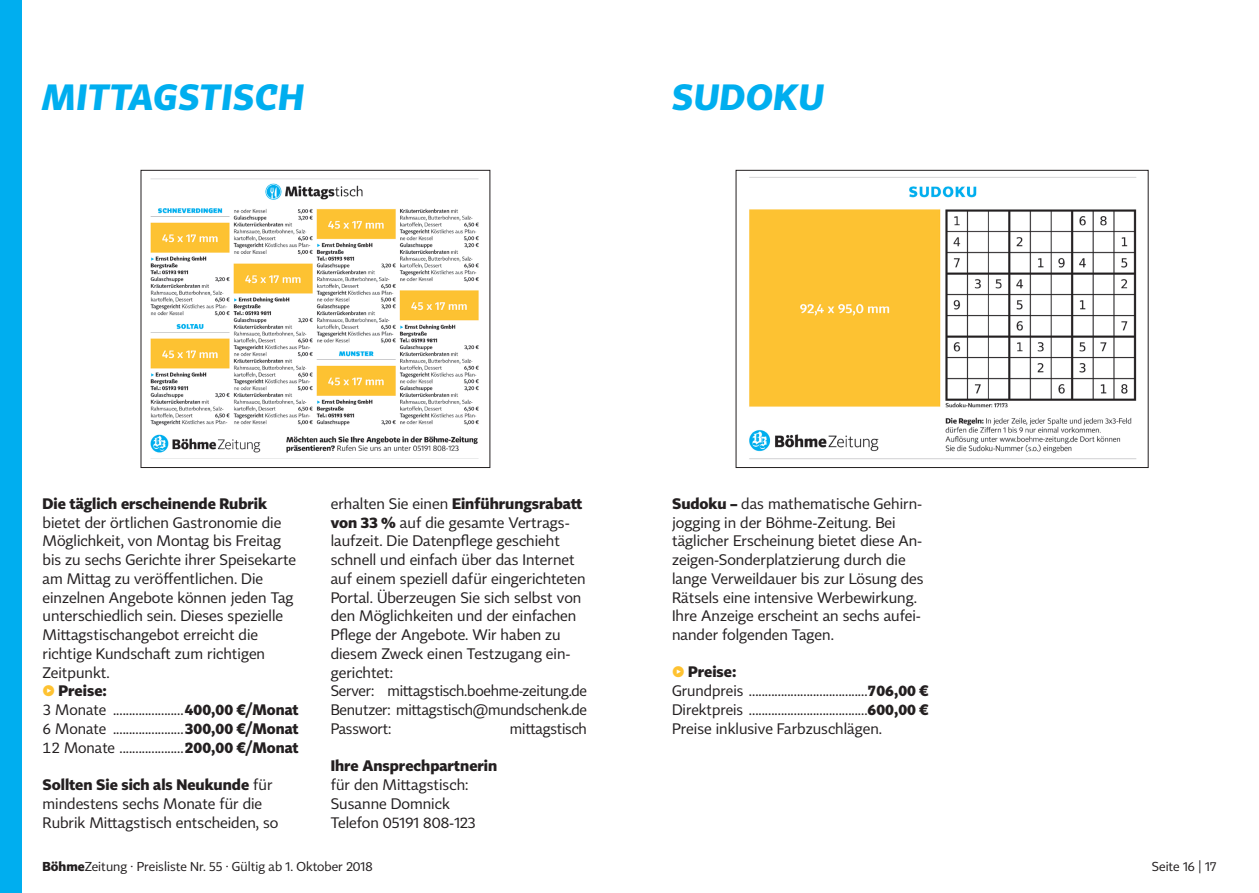
<style>
.page{position:relative;width:1259px;height:893px;background:#fff}
.page>*{position:absolute;margin:0;border:0;box-sizing:border-box;transform-origin:0 0}
.t1{font:italic 700 36px "Tabac Sans";letter-spacing:.03em;color:#00aeef}
.t2{font:15px/18.8px "Tabac Sans";color:#231f20}
.t3{font:700 15px "Tabac Sans";color:#231f20}
.t4{font:12.75px "Tabac Sans";color:#231f20}
.s1{font-weight:700}
</style>
<div class="page">
<div style="left:0;top:0;width:21px;height:893px;background:#00aeef"></div>
<img style="left:150px;top:178px;width:329px;height:281px">
<div style="left:141px;top:170px;width:349px;height:298px;border:1px solid #231f20"></div>
<img style="left:749px;top:177px;width:388px;height:283px">
<div style="left:736px;top:170px;width:412px;height:298px;border:1px solid #231f20"></div>
<h1 class="t1" style="left:43px;top:75px;width:263px">MITTAGSTISCH</h1>
<h1 class="t1" style="left:672px;top:75px;width:153px">SUDOKU</h1>
<p class="t3" style="left:43px;top:494px;width:226px">Die täglich erscheinende Rubrik</p>
<p class="t2" style="left:43px;top:513px;width:255px">bietet der örtlichen Gastronomie die Möglichkeit, von Montag bis Freitag bis zu sechs Gerichte ihrer Speisekarte am Mittag zu veröffentlichen. Die einzelnen Angebote können jeden Tag unterschiedlich sein. Dieses spezielle Mittagstischangebot erreicht die richtige Kundschaft zum richtigen Zeitpunkt.</p>
<p class="t3" style="left:59px;top:682px;width:50px">Preise:</p>
<p class="t2" style="left:43px;top:700px;width:65px">3 Monate</p>
<p class="t3" style="left:185px;top:700px;width:115px">400,00 €/Monat</p>
<p class="t2" style="left:43px;top:719px;width:65px">6 Monate</p>
<p class="t3" style="left:185px;top:719px;width:115px">300,00 €/Monat</p>
<p class="t2" style="left:43px;top:738px;width:74px">12 Monate</p>
<p class="t3" style="left:185px;top:738px;width:115px">200,00 €/Monat</p>
<p class="t2" style="left:43px;top:775px;width:237px"><span class="s1">Sollten Sie sich als Neukunde</span> für mindestens sechs Monate für die<br>Rubrik Mittagstisch entscheiden, so</p>
<p class="t2" style="left:331px;top:494px;width:258px">erhalten Sie einen <span class="s1">Einführungsrabatt von 33 %</span> auf die gesamte Vertrags&shy;laufzeit. Die Datenpflege geschieht schnell und einfach über das Internet auf einem speziell dafür eingerichteten Portal. Überzeugen Sie sich selbst von den Möglichkeiten und der einfachen Pflege der Angebote. Wir haben zu diesem Zweck einen Testzugang ein&shy;gerichtet:<br>Server: mittagstisch.boehme-zeitung.de Benutzer: mittagstisch@mundschenk.de Passwort:</p>
<p class="t2" style="left:510px;top:719px;width:78px">mittagstisch</p>
<p class="t3" style="left:331px;top:757px;width:168px">Ihre Ansprechpartnerin</p>
<p class="t2" style="left:331px;top:775px;width:146px">für den Mittagstisch:<br>Susanne Domnick<br>Telefon 05191 808-123</p>
<p class="t2" style="left:672px;top:494px;width:253px"><span class="s1">Sudoku –</span> das mathematische Gehirn&shy;jogging in der Böhme-Zeitung. Bei täglicher Erscheinung bietet diese An&shy;zeigen-Sonderplatzierung durch die lange Verweildauer bis zur Lösung des Rätsels eine intensive Werbewirkung.<br>Ihre Anzeige erscheint an sechs aufei&shy;nander folgenden Tagen.</p>
<p class="t2" style="left:672px;top:663px;width:258px;text-indent:16px"><span class="s1">Preise:<br></span>Grundpreis .....................................<span class="s1">706,00 € </span>Direktpreis .....................................<span class="s1">600,00 € </span>Preise inklusive Farbzuschlägen.</p>
<p class="t4" style="left:43px;top:859px;width:332px"><span class="s1">Böhme</span>Zeitung · Preisliste Nr. 55 · Gültig ab 1. Oktober 2018</p>
<p class="t4" style="left:1152px;top:859px;width:66px">Seite 16 | 17</p>
</div>
